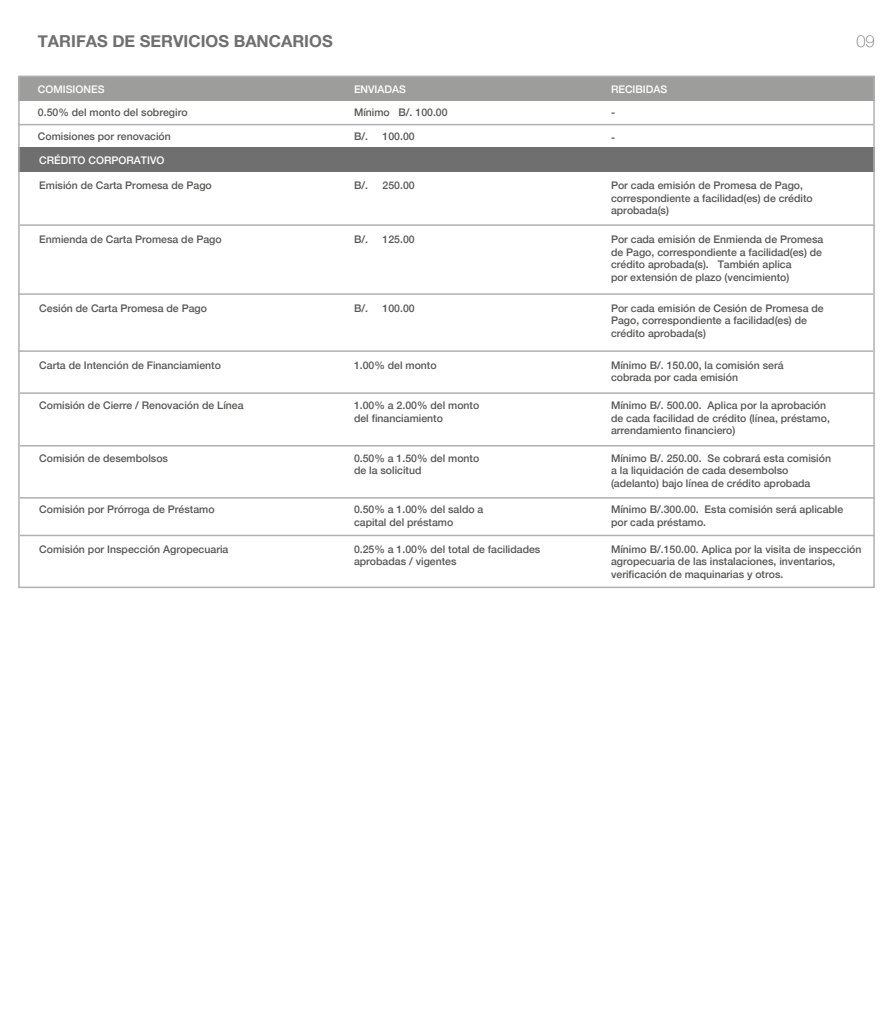
<style>
.page{position:relative;width:893px;height:1009px;background:#fff}
.page>*{position:absolute;margin:0;border:0;box-sizing:border-box;transform-origin:0 0}
.t1{font:700 16.5px "Helvetica Neue";color:#706f6f}
.t2{font:100 16.5px "Helvetica Neue";color:#706f6f}
.t3{font:500 10.5px/12.6px "Helvetica Neue";color:#575756}
.t4{font:500 10.5px "Helvetica Neue";color:#fff}
</style>
<div class="page">
<hr style="left:20px;top:224px;width:855px;height:2px;background:#b1b0b2">
<hr style="left:18px;top:293px;width:855px;height:2px;background:#b1b0b2">
<hr style="left:18px;top:350px;width:855px;height:2px;background:#b1b0b2">
<hr style="left:20px;top:392px;width:855px;height:2px;background:#b1b0b2">
<hr style="left:20px;top:445px;width:855px;height:2px;background:#b1b0b2">
<hr style="left:20px;top:497px;width:855px;height:2px;background:#b1b0b2">
<hr style="left:20px;top:535px;width:855px;height:1px;background:#b1b0b2">
<div style="left:18px;top:148px;width:857px;height:24px;background:#706f6f"></div>
<div style="left:18px;top:77px;width:857px;height:24px;background:#9d9d9c"></div>
<hr style="left:18px;top:124px;width:855px;height:1px;background:#b1b0b2">
<h1 class="t1" style="left:38px;top:28px;width:296px">TARIFAS DE SERVICIOS BANCARIOS</h1>
<h1 class="t2" style="left:856px;top:29px;width:20px">09</h1>
<p class="t4" style="left:354px;top:81px;width:53px">ENVIADAS</p>
<p class="t4" style="left:611px;top:81px;width:58px">RECIBIDAS</p>
<p class="t4" style="left:38px;top:81px;width:68px">COMISIONES</p>
<p class="t3" style="left:38px;top:105px;width:151px">0.50% del monto del sobregiro</p>
<p class="t3" style="left:611px;top:105px;width:6px">-</p>
<p class="t3" style="left:38px;top:130px;width:134px">Comisiones por renovación</p>
<p class="t3" style="left:611px;top:130px;width:6px">-</p>
<p class="t3" style="left:354px;top:105px;width:95px">Mínimo B/. 100.00</p>
<p class="t3" style="left:354px;top:130px;width:16px">B/.</p>
<p class="t3" style="left:383px;top:130px;width:34px">100.00</p>
<p class="t4" style="left:39px;top:152px;width:127px">CRÉDITO CORPORATIVO</p>
<p class="t3" style="left:39px;top:178px;width:174px">Emisión de Carta Promesa de Pago</p>
<p class="t3" style="left:611px;top:178px;width:203px">Por cada emisión de Promesa de Pago, correspondiente a facilidad(es) de crédito aprobada(s)</p>
<p class="t3" style="left:354px;top:178px;width:16px">B/.</p>
<p class="t3" style="left:383px;top:178px;width:34px">250.00</p>
<p class="t3" style="left:39px;top:232px;width:184px">Enmienda de Carta Promesa de Pago</p>
<p class="t3" style="left:39px;top:301px;width:169px">Cesión de Carta Promesa de Pago</p>
<p class="t3" style="left:354px;top:232px;width:16px">B/.</p>
<p class="t3" style="left:383px;top:232px;width:34px">125.00</p>
<p class="t3" style="left:354px;top:301px;width:16px">B/.</p>
<p class="t3" style="left:383px;top:301px;width:34px">100.00</p>
<p class="t3" style="left:611px;top:232px;width:214px">Por cada emisión de Enmienda de Promesa de Pago, correspondiente a facilidad(es) de crédito aprobada(s). También aplica<br>por extensión de plazo (vencimiento)</p>
<p class="t3" style="left:611px;top:301px;width:214px">Por cada emisión de Cesión de Promesa de<br>Pago, correspondiente a facilidad(es) de crédito aprobada(s)</p>
<p class="t3" style="left:39px;top:358px;width:183px">Carta de Intención de Financiamiento</p>
<p class="t3" style="left:354px;top:358px;width:84px">1.00% del monto</p>
<p class="t3" style="left:611px;top:358px;width:174px">Mínimo B/. 150.00, la comisión será cobrada por cada emisión</p>
<p class="t3" style="left:39px;top:399px;width:206px">Comisión de Cierre / Renovación de Línea</p>
<p class="t3" style="left:39px;top:451px;width:130px">Comisión de desembolsos</p>
<p class="t3" style="left:354px;top:399px;width:127px">1.00% a 2.00% del monto del financiamiento</p>
<p class="t3" style="left:354px;top:451px;width:127px">0.50% a 1.50% del monto de la solicitud</p>
<p class="t3" style="left:611px;top:399px;width:220px">Mínimo B/. 500.00. Aplica por la aprobación de cada facilidad de crédito (línea, préstamo, arrendamiento financiero)</p>
<p class="t3" style="left:611px;top:451px;width:222px">Mínimo B/. 250.00. Se cobrará esta comisión a la liquidación de cada desembolso (adelanto) bajo línea de crédito aprobada</p>
<p class="t3" style="left:39px;top:502px;width:177px">Comisión por Prórroga de Préstamo</p>
<p class="t3" style="left:354px;top:502px;width:131px">0.50% a 1.00% del saldo a capital del préstamo</p>
<p class="t3" style="left:611px;top:502px;width:234px">Mínimo B/.300.00. Esta comisión será aplicable por cada préstamo.</p>
<p class="t3" style="left:39px;top:542px;width:191px">Comisión por Inspección Agropecuaria</p>
<p class="t3" style="left:354px;top:542px;width:188px">0.25% a 1.00% del total de facilidades aprobadas / vigentes</p>
<p class="t3" style="left:611px;top:542px;width:252px">Mínimo B/.150.00. Aplica por la visita de inspección agropecuaria de las instalaciones, inventarios, verificación de maquinarias y otros.</p>
</div>
